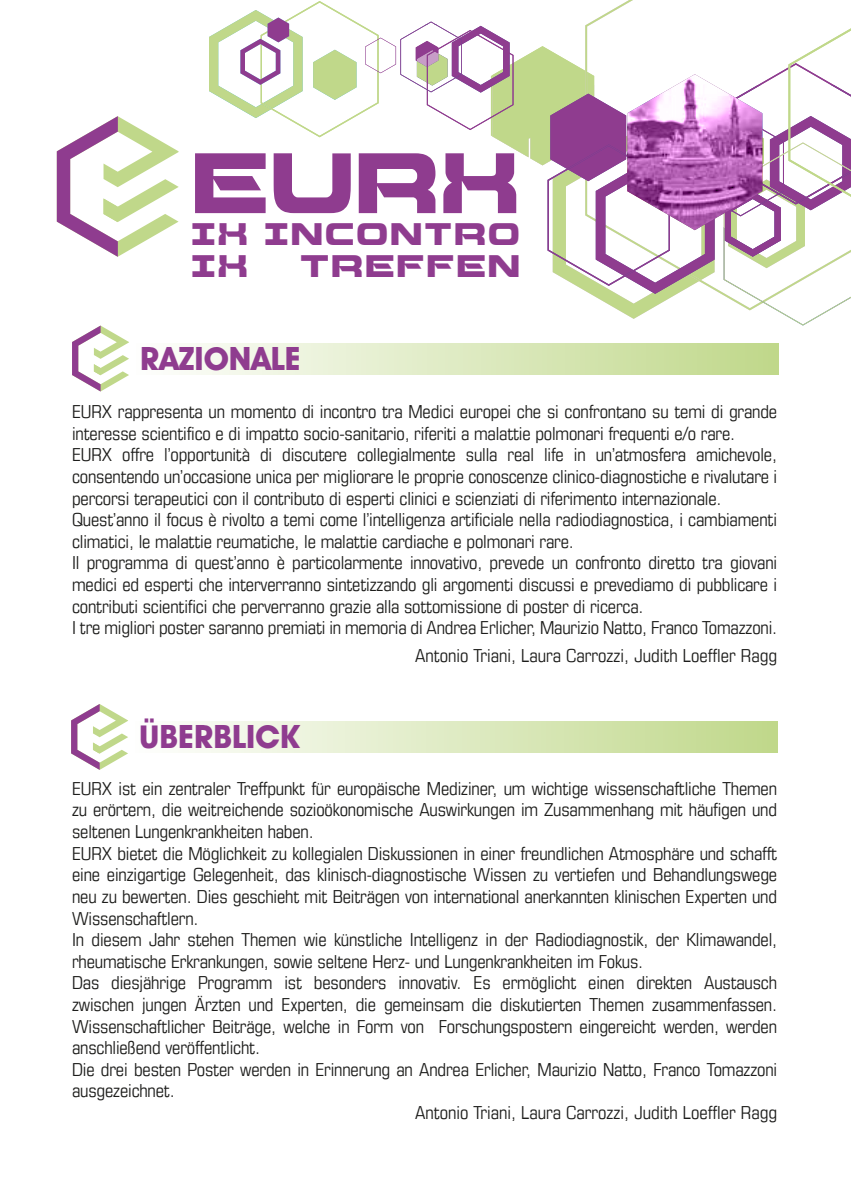
<style>
.page{position:relative;width:851px;height:1191px;background:#fff}
.page>*{position:absolute;margin:0;border:0;box-sizing:border-box;transform-origin:0 0}
.t1{font:95.6px "Beam Weapon";color:#8f3c8f;scale:.96 1}
.t2{font:34.8px/31.6px "Beam Weapon";letter-spacing:.05em;color:#8f3c8f}
.t3{font:32px "Avant Guard Bold SWFTE";color:#8f3c8f}
.t4{font:condensed 18px/21.6px "Eurostile";letter-spacing:-.01em;color:#1d1d1b}
</style>
<div class="page">
<svg style="left:57px;top:116px;width:121px;height:141px"></svg>
<svg style="left:209px;top:1px;width:641px;height:324px"></svg>
<div style="left:136px;top:343px;width:642px;height:31px;background:linear-gradient(to right,#fefefd,#c0d88a)"></div>
<svg style="left:72px;top:325px;width:57px;height:66px"></svg>
<div style="left:135px;top:721px;width:642px;height:31px;background:linear-gradient(to right,#fefefd,#c0d88a)"></div>
<svg style="left:71px;top:704px;width:57px;height:66px"></svg>
<h1 class="t1" style="left:191px;top:136px;width:344px">EURX</h1>
<h2 class="t2" style="left:191px;top:218px;width:330px">IX INCONTRO<br>IX</h2>
<h2 class="t2" style="left:300px;top:250px;width:222px">TREFFEN</h2>
<h3 class="t3" style="left:140px;top:339px;width:162px">RAZIONALE</h3>
<p class="t4" style="left:72px;top:400px;width:706px">EURX rappresenta un momento di incontro tra Medici europei che si confrontano su temi di grande interesse scientifico e di impatto socio-sanitario, riferiti a malattie polmonari frequenti e/o rare.<br>EURX offre l’opportunità di discutere collegialmente sulla real life in un’atmosfera amichevole, consentendo un’occasione unica per migliorare le proprie conoscenze clinico-diagnostiche e rivalutare i percorsi terapeutici con il contributo di esperti clinici e scienziati di riferimento internazionale.<br>Quest’anno il focus è rivolto a temi come l’intelligenza artificiale nella radiodiagnostica, i cambiamenti climatici, le malattie reumatiche, le malattie cardiache e polmonari rare.<br>Il programma di quest’anno è particolarmente innovativo, prevede un confronto diretto tra giovani medici ed esperti che interverranno sintetizzando gli argomenti discussi e prevediamo di pubblicare i contributi scientifici che perverranno grazie alla sottomissione di poster di ricerca.<br>I tre migliori poster saranno premiati in memoria di Andrea Erlicher, Maurizio Natto, Franco Tomazzoni.</p>
<p class="t4" style="left:415px;top:644px;width:363px">Antonio Triani, Laura Carrozzi, Judith Loeffler Ragg</p>
<h3 class="t3" style="left:139px;top:717px;width:162px">ÜBERBLICK</h3>
<p class="t4" style="left:72px;top:777px;width:706px">EURX ist ein zentraler Treffpunkt für europäische Mediziner, um wichtige wissenschaftliche Themen</p>
<p class="t4" style="left:72px;top:799px;width:706px">zu erörtern, die weitreichende sozioökonomische Auswirkungen im Zusammenhang mit häufigen und</p>
<p class="t4" style="left:72px;top:820px;width:243px">seltenen Lungenkrankheiten haben.</p>
<p class="t4" style="left:72px;top:842px;width:706px">EURX bietet die Möglichkeit zu kollegialen Diskussionen in einer freundlichen Atmosphäre und schafft</p>
<p class="t4" style="left:72px;top:863px;width:706px">eine einzigartige Gelegenheit, das klinisch-diagnostische Wissen zu vertiefen und Behandlungswege</p>
<p class="t4" style="left:72px;top:885px;width:706px">neu zu bewerten. Dies geschieht mit Beiträgen von international anerkannten klinischen Experten und</p>
<p class="t4" style="left:72px;top:907px;width:128px">Wissenschaftlern.</p>
<p class="t4" style="left:72px;top:928px;width:706px">In diesem Jahr stehen Themen wie künstliche Intelligenz in der Radiodiagnostik, der Klimawandel,</p>
<p class="t4" style="left:72px;top:950px;width:572px">rheumatische Erkrankungen, sowie seltene Herz- und Lungenkrankheiten im Fokus.</p>
<p class="t4" style="left:72px;top:971px;width:706px">Das diesjährige Programm ist besonders innovativ. Es ermöglicht einen direkten Austausch</p>
<p class="t4" style="left:72px;top:993px;width:706px">zwischen jungen Ärzten und Experten, die gemeinsam die diskutierten Themen zusammenfassen.</p>
<p class="t4" style="left:72px;top:1015px;width:706px">Wissenschaftlicher Beiträge, welche in Form von Forschungspostern eingereicht werden, werden</p>
<p class="t4" style="left:72px;top:1036px;width:189px">anschließend veröffentlicht.</p>
<p class="t4" style="left:72px;top:1058px;width:706px">Die drei besten Poster werden in Erinnerung an Andrea Erlicher, Maurizio Natto, Franco Tomazzoni</p>
<p class="t4" style="left:72px;top:1079px;width:104px">ausgezeichnet.</p>
<p class="t4" style="left:415px;top:1101px;width:363px">Antonio Triani, Laura Carrozzi, Judith Loeffler Ragg</p>
</div>
